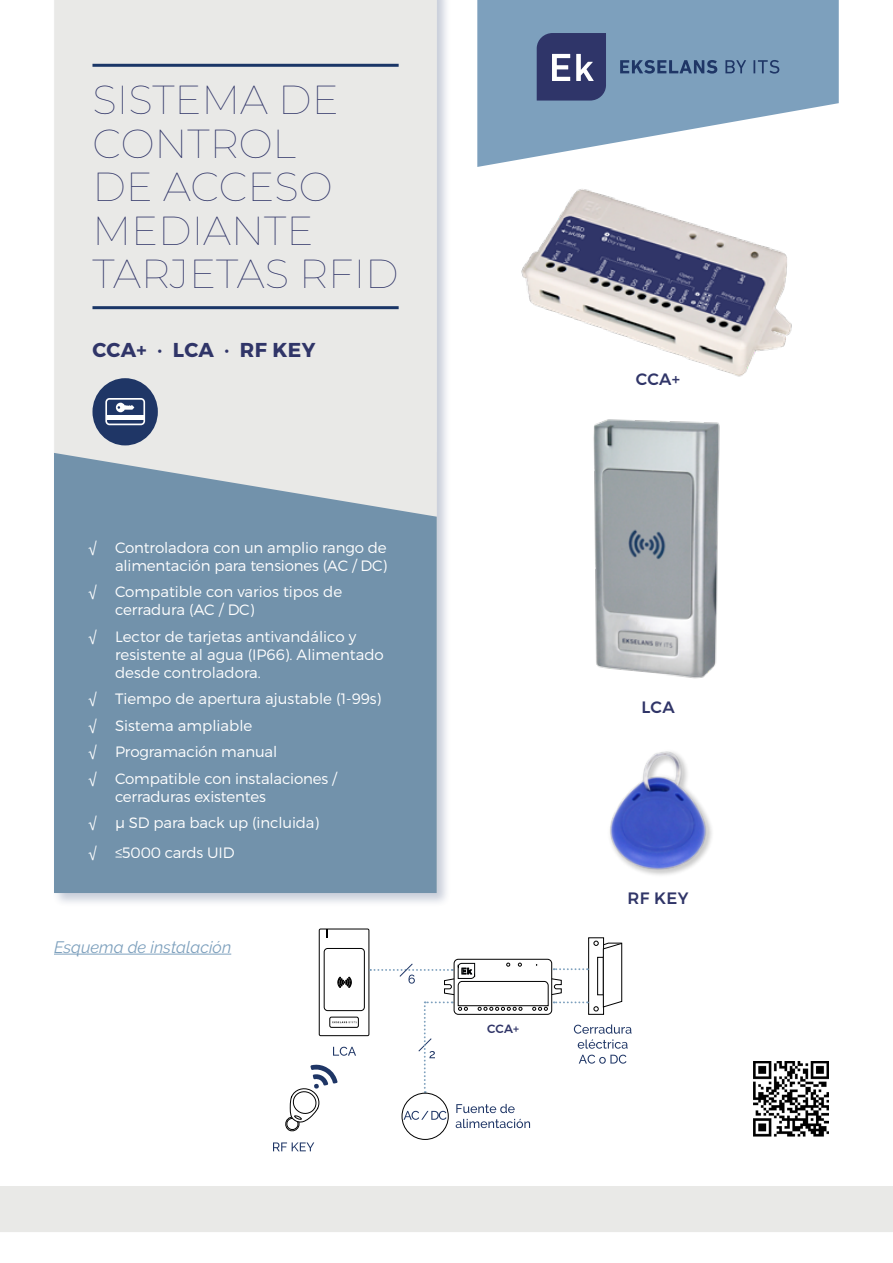
<style>
.page{position:relative;width:893px;height:1263px;background:#fff}
.page>*{position:absolute;margin:0;border:0;box-sizing:border-box;transform-origin:0 0}
.t1{font:100 40.5px/43.5px "Montserrat";color:#303568}
.t2{font:700 20.1px "Montserrat";letter-spacing:.02em;color:#303568}
.t3{font:italic 16.5px "Raleway";color:#7da0bd}
.t4{font:500 16.5px "Montserrat";letter-spacing:.02em;color:#303568}
.t5{font:300 15px/18px "Montserrat";letter-spacing:-.01em;color:#fff}
.t6{font:500 12px "Montserrat";color:#303568}
.s1{font-family:"Helvetica Neue LT Std";font-weight:400}
</style>
<div class="page">
<img style="left:521px;top:189px;width:271px;height:188px">
<img style="left:593px;top:419px;width:127px;height:260px">
<img style="left:609px;top:751px;width:103px;height:124px">
<div style="left:52px;top:0;width:399px;height:907px;background:#1f3666;opacity:.25"></div>
<div style="left:54px;top:0;width:383px;height:453px;background:#e9e9e7"></div>
<svg style="left:54px;top:453px;width:383px;height:440px;background:#7a98af"></svg>
<hr style="left:92px;top:64px;width:307px;height:3px;background:#1a3667">
<hr style="left:92px;top:306px;width:307px;height:3px;background:#1a3667">
<svg style="left:477px;top:0;width:362px;height:167px;fill:#7da0bd"></svg>
<svg style="left:537px;top:33px;width:69px;height:68px;background:#484e7c"></svg>
<svg style="left:620px;top:60px;width:97px;height:14px"></svg>
<svg style="left:725px;top:60px;width:21px;height:13px"></svg>
<svg style="left:753px;top:60px;width:26px;height:14px"></svg>
<div style="left:92px;top:378px;width:66px;height:67px;background:#1f3666;border-radius:50%"></div>
<svg style="left:105px;top:398px;width:40px;height:27px"></svg>
<div style="left:0;top:1186px;width:893px;height:46px;background:#e9e9e7"></div>
<svg style="left:273px;top:1142px;width:41px;height:9px"></svg>
<svg style="left:456px;top:1119px;width:74px;height:9px"></svg>
<svg style="left:456px;top:1104px;width:59px;height:9px"></svg>
<svg style="left:333px;top:1047px;width:23px;height:9px"></svg>
<div style="left:319px;top:929px;width:50px;height:107px;border:1px solid #000"></div>
<svg style="left:326px;top:929px;width:2px;height:8px"></svg>
<div style="left:324px;top:948px;width:40px;height:63px;border:1px solid #000;border-radius:4px"></div>
<div style="left:330px;top:1017px;width:29px;height:10px;border:1px solid #000;border-radius:2px"></div>
<svg style="left:337px;top:977px;width:15px;height:11px"></svg>
<svg style="left:332px;top:1021px;width:25px;height:2px"></svg>
<svg style="left:588px;top:938px;width:16px;height:3px"></svg>
<div style="left:402px;top:1093px;width:46px;height:46px;border:1px solid #000;border-radius:50%"></div>
<svg style="left:404px;top:1111px;width:42px;height:9px"></svg>
<svg style="left:285px;top:1064px;width:53px;height:68px"></svg>
<hr style="left:54px;top:954px;width:177px;height:1px;background:#7da0bd">
<svg style="left:370px;top:941px;width:262px;height:152px"></svg>
<img style="left:753px;top:1061px;width:76px;height:76px">
<h1 class="t1" style="left:92px;top:77px;width:308px">SISTEMA DE<br>CONTROL<br>DE ACCESO<br>MEDIANTE<br>TARJETAS RFID</h1>
<h2 class="t2" style="left:92px;top:338px;width:225px">CCA+ · LCA · RF KEY</h2>
<p class="t5" style="left:88px;top:538px;width:301px;text-align:right"><span class="s1">√</span> Controladora con un amplio rango de alimentación para tensiones (AC / DC)</p>
<p class="t5" style="left:115px;top:582px;width:229px;text-indent:-27px"><span class="s1">√</span> Compatible con varios tipos de cerradura (AC / DC)</p>
<p class="t5" style="left:115px;top:627px;width:270px;text-indent:-27px"><span class="s1">√</span> Lector de tarjetas antivandálico y resistente al agua (IP66). Alimentado desde controladora.</p>
<p class="t5" style="left:88px;top:685px;width:295px;line-height:26.5px"><span class="s1">√</span> Tiempo de apertura ajustable (1-99s) <span class="s1">√</span> Sistema ampliable<br><span class="s1">√</span> Programación manual<br><span class="s1">√</span> Compatible con instalaciones /</p>
<p class="t5" style="left:88px;top:783px;width:233px;line-height:26.5px;text-indent:27px">cerraduras existentes<br><span class="s1">√</span> μ SD para back up (incluida)</p>
<p class="t5" style="left:88px;top:843px;width:148px"><span class="s1">√</span> ≤5000 cards UID</p>
<p class="t3" style="left:54px;top:937px;width:179px">Esquema de instalación</p>
<p class="t6" style="left:487px;top:1021px;width:34px">CCA+</p>
<p class="t4" style="left:636px;top:369px;width:46px">CCA+</p>
<p class="t4" style="left:641px;top:697px;width:35px">LCA</p>
<p class="t4" style="left:628px;top:887px;width:62px">RF KEY</p>
</div>
